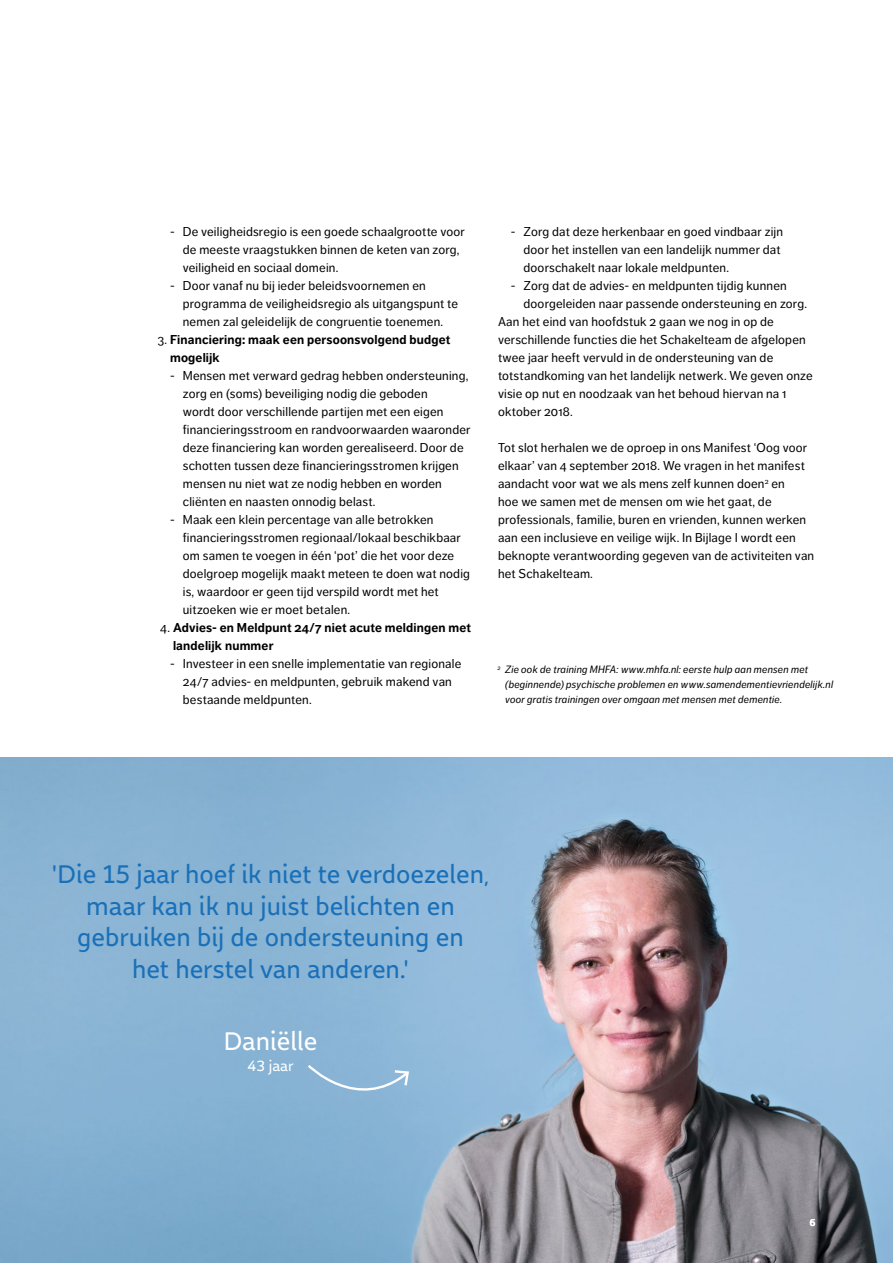
<style>
.page{position:relative;width:893px;height:1263px;background:#fff}
.page>*{position:absolute;margin:0;border:0;box-sizing:border-box;transform-origin:0 0}
._02_RO_Titel_Omslag{font:600 27px/31.5px "Dupla";color:#1a70b8;text-align:center}
._02_RO_Titel_Omslag-2{font:600 27px "Dupla";color:#fff}
._02_RO_Titel_Omslag-3{font:600 15.6px "Dupla";color:#fff}
._10_RO_Broodtekst{font:12.75px/18px "Dagny Pro";letter-spacing:.015em;color:#000}
._10_RO_Broodtekst-2{font:700 12.75px/18px "Dagny Pro";letter-spacing:.015em;color:#000}
.PmVG-figuur_bijschri{font:italic 10.5px/15px "Dagny Pro";letter-spacing:.02em;color:#000}
._17_RO_Paginacijfer{font:700 10.5px "Dupla";color:#fff}
.s1{font-weight:400}
</style>
<div class="page">
<img style="left:383px;top:758px;width:510px;height:505px">
<svg style="left:306px;top:1063px;width:104px;height:51px;background:#8fb8d8"></svg>
<p class="_10_RO_Broodtekst" style="left:183px;top:222px;width:283px;text-indent:-13px">- De veiligheidsregio is een goede schaalgrootte voor de meeste vraagstukken binnen de keten van zorg, veiligheid en sociaal domein.</p>
<p class="_10_RO_Broodtekst" style="left:183px;top:276px;width:277px;text-indent:-13px">- Door vanaf nu bij ieder beleidsvoornemen en programma de veiligheidsregio als uitgangspunt te nemen zal geleidelijk de congruentie toenemen.</p>
<p class="_10_RO_Broodtekst-2" style="left:170px;top:331px;width:282px;text-indent:-13px"><span class="s1">3.</span> Financiering: maak een persoonsvolgend budget mogelijk</p>
<p class="_10_RO_Broodtekst" style="left:183px;top:366px;width:289px;text-indent:-13px">- Mensen met verward gedrag hebben ondersteuning, zorg en (soms) beveiliging nodig die geboden<br>wordt door verschillende partijen met een eigen financieringsstroom en randvoorwaarden waaronder deze financiering kan worden gerealiseerd. Door de schotten tussen deze financieringsstromen krijgen mensen nu niet wat ze nodig hebben en worden cliënten en naasten onnodig belast.</p>
<p class="_10_RO_Broodtekst" style="left:183px;top:510px;width:289px;text-indent:-13px">- Maak een klein percentage van alle betrokken financieringsstromen regionaal/lokaal beschikbaar om samen te voegen in één ‘pot’ die het voor deze doelgroep mogelijk maakt meteen te doen wat nodig is, waardoor er geen tijd verspild wordt met het uitzoeken wie er moet betalen.</p>
<p class="_10_RO_Broodtekst-2" style="left:173px;top:619px;width:299px;text-indent:-13px"><span class="s1">4.</span> Advies- en Meldpunt 24/7 niet acute meldingen met landelijk nummer</p>
<p class="_10_RO_Broodtekst" style="left:183px;top:654px;width:280px;text-indent:-13px">- Investeer in een snelle implementatie van regionale<br>24/7 advies- en meldpunten, gebruik makend van bestaande meldpunten.</p>
<p class="_10_RO_Broodtekst" style="left:523px;top:222px;width:261px;text-indent:-13px">- Zorg dat deze herkenbaar en goed vindbaar zijn door het instellen van een landelijk nummer dat doorschakelt naar lokale meldpunten.</p>
<p class="_10_RO_Broodtekst" style="left:523px;top:276px;width:285px;text-indent:-13px">- Zorg dat de advies- en meldpunten tijdig kunnen doorgeleiden naar passende ondersteuning en zorg.</p>
<p class="_10_RO_Broodtekst" style="left:498px;top:312px;width:316px">Aan het eind van hoofdstuk 2 gaan we nog in op de verschillende functies die het Schakelteam de afgelopen twee jaar heeft vervuld in de ondersteuning van de totstandkoming van het landelijk netwerk. We geven onze visie op nut en noodzaak van het behoud hiervan na 1 oktober 2018.</p>
<p class="_10_RO_Broodtekst" style="left:498px;top:438px;width:318px">Tot slot herhalen we de oproep in ons Manifest ‘Oog voor elkaar’ van 4 september 2018. We vragen in het manifest aandacht voor wat we als mens zelf kunnen doen<sup>2</sup> en<br>hoe we samen met de mensen om wie het gaat, de professionals, familie, buren en vrienden, kunnen werken aan een inclusieve en veilige wijk. In Bijlage I wordt een beknopte verantwoording gegeven van de activiteiten van het Schakelteam.</p>
<p class="PmVG-figuur_bijschri" style="left:505px;top:662px;width:329px;text-indent:-8px"><sup>2</sup> Zie ook de training MHFA: www.mhfa.nl: eerste hulp aan mensen met (beginnende) psychische problemen en www.samendementievriendelijk.nl voor gratis trainingen over omgaan met mensen met dementie.</p>
<p class="_02_RO_Titel_Omslag" style="left:52px;top:858px;width:439px">'Die 15 jaar hoef ik niet te verdoezelen, maar kan ik nu juist belichten en gebruiken bij de ondersteuning en</p>
<p class="_02_RO_Titel_Omslag" style="left:132px;top:952px;width:278px">het herstel van anderen.'</p>
<p class="_02_RO_Titel_Omslag-2" style="left:223px;top:1023px;width:95px">Daniëlle</p>
<p class="_02_RO_Titel_Omslag-3" style="left:248px;top:1056px;width:48px">43 jaar</p>
<p class="_17_RO_Paginacijfer" style="left:810px;top:1215px;width:8px">6</p>
</div>
